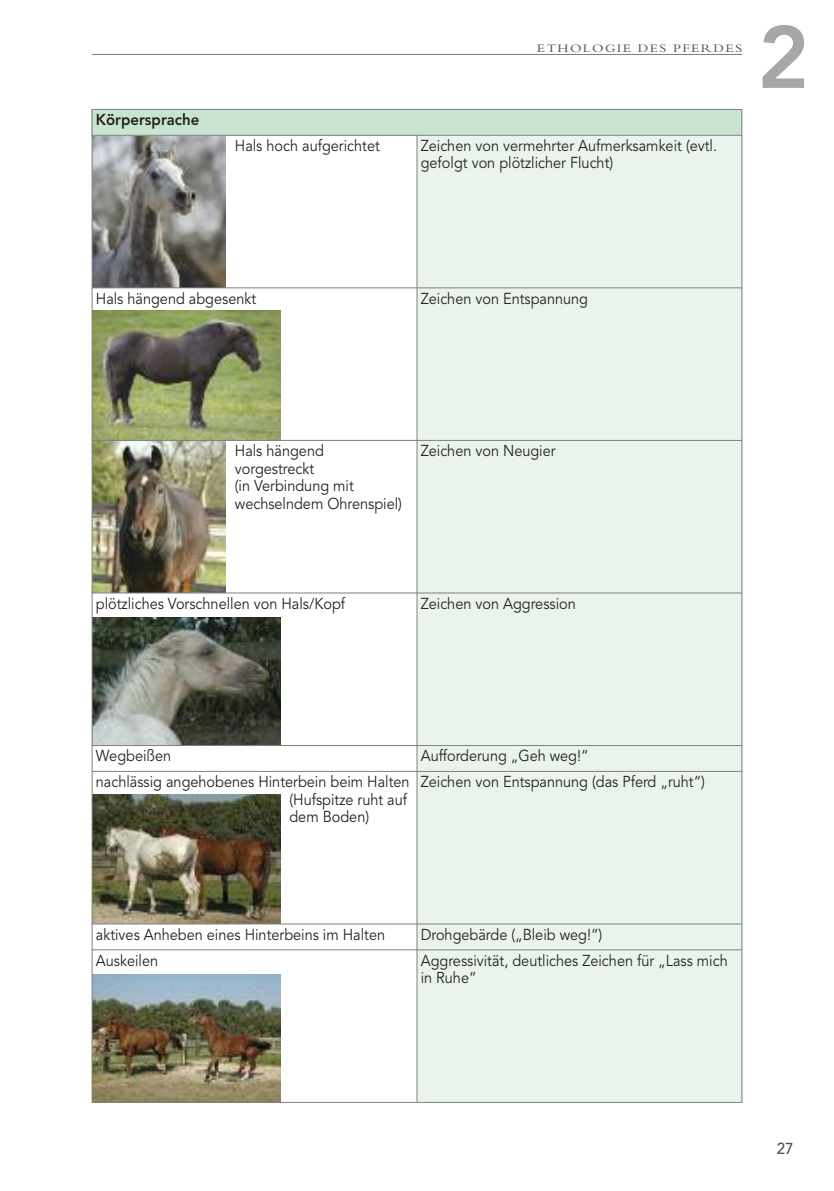
<style>
.page{position:relative;width:834px;height:1191px;background:#fff}
.page>*{position:absolute;margin:0;border:0;box-sizing:border-box;transform-origin:0 0}
.t1{font:800 87.5px "Avenir";color:#a7a7a6}
.t2{font:15.75px/17.5px "Avenir";color:#222221;scale:.92 1}
.t3{font:800 15.75px "Avenir";color:#222221;scale:.95 1}
.t4{font:500 15.75px "Avenir";color:#4f4f4e;scale:.95 1}
.t5{font:11.9px "Bembo";letter-spacing:.1em;color:#4f4f4e;scale:1.18 1}
</style>
<div class="page">
<img style="left:93px;top:974px;width:187px;height:128px">
<img style="left:93px;top:794px;width:187px;height:129px">
<img style="left:93px;top:617px;width:187px;height:128px">
<img style="left:93px;top:441px;width:132px;height:151px">
<img style="left:93px;top:311px;width:187px;height:129px">
<img style="left:93px;top:136px;width:133px;height:151px">
<hr style="left:92px;top:54px;width:650px;height:1px;background:#7b7b7a">
<div style="left:92px;top:109px;width:649px;height:26px;background:#c9e4d1"></div>
<div style="left:417px;top:135px;width:325px;height:153px;background:#eaf4ed"></div>
<div style="left:417px;top:288px;width:325px;height:152px;background:#eaf4ed"></div>
<div style="left:417px;top:440px;width:325px;height:153px;background:#eaf4ed"></div>
<div style="left:417px;top:593px;width:325px;height:152px;background:#eaf4ed"></div>
<div style="left:417px;top:745px;width:325px;height:26px;background:#eaf4ed"></div>
<div style="left:417px;top:771px;width:325px;height:153px;background:#eaf4ed"></div>
<div style="left:417px;top:924px;width:325px;height:25px;background:#eaf4ed"></div>
<div style="left:417px;top:949px;width:325px;height:153px;background:#eaf4ed"></div>
<hr style="left:92px;top:109px;width:1px;height:993px;background:#808080">
<hr style="left:416px;top:135px;width:1px;height:967px;background:#808080">
<hr style="left:741px;top:109px;width:1px;height:993px;background:#808080">
<hr style="left:92px;top:109px;width:650px;height:1px;background:#808080">
<hr style="left:92px;top:135px;width:650px;height:1px;background:#808080">
<hr style="left:92px;top:287px;width:650px;height:1px;background:#808080">
<hr style="left:92px;top:440px;width:650px;height:1px;background:#808080">
<hr style="left:92px;top:592px;width:650px;height:1px;background:#808080">
<hr style="left:92px;top:745px;width:650px;height:1px;background:#808080">
<hr style="left:92px;top:771px;width:650px;height:1px;background:#808080">
<hr style="left:92px;top:923px;width:650px;height:1px;background:#808080">
<hr style="left:92px;top:949px;width:650px;height:1px;background:#808080">
<hr style="left:92px;top:1102px;width:650px;height:1px;background:#808080">
<p class="t3" style="left:96px;top:113px;width:110px">Körpersprache</p>
<p class="t5" style="left:537px;top:44px;width:175px">ETHOLOGIE DES PFERDES</p>
<p class="t2" style="left:235px;top:138px;width:159px">Hals hoch aufgerichtet</p>
<p class="t2" style="left:420px;top:138px;width:323px">Zeichen von vermehrter Aufmerksamkeit (evtl. gefolgt von plötzlicher Flucht)</p>
<p class="t1" style="left:757px;top:22px;width:53px">2</p>
<p class="t2" style="left:96px;top:291px;width:176px">Hals hängend abgesenkt</p>
<p class="t2" style="left:420px;top:291px;width:183px">Zeichen von Entspannung</p>
<p class="t2" style="left:235px;top:443px;width:183px">Hals hängend vorgestreckt<br>(in Verbindung mit wechselndem Ohrenspiel)</p>
<p class="t2" style="left:420px;top:443px;width:148px">Zeichen von Neugier</p>
<p class="t2" style="left:96px;top:596px;width:272px">plötzliches Vorschnellen von Hals/Kopf</p>
<p class="t2" style="left:420px;top:596px;width:170px">Zeichen von Aggression</p>
<p class="t2" style="left:96px;top:748px;width:83px">Wegbeißen</p>
<p class="t2" style="left:420px;top:748px;width:184px">Aufforderung „Geh weg!“</p>
<p class="t2" style="left:289px;top:774px;width:132px;text-indent:-193px">nachlässig angehobenes Hinterbein beim Halten (Hufspitze ruht auf dem Boden)</p>
<p class="t2" style="left:420px;top:774px;width:310px">Zeichen von Entspannung (das Pferd „ruht“)</p>
<p class="t2" style="left:96px;top:926px;width:316px">aktives Anheben eines Hinterbeins im Halten</p>
<p class="t2" style="left:420px;top:926px;width:199px">Drohgebärde („Bleib weg!“)</p>
<p class="t2" style="left:96px;top:952px;width:69px">Auskeilen</p>
<p class="t2" style="left:420px;top:952px;width:335px">Aggressivität, deutliches Zeichen für „Lass mich in Ruhe“</p>
<p class="t4" style="left:776px;top:1142px;width:19px">27</p>
</div>
